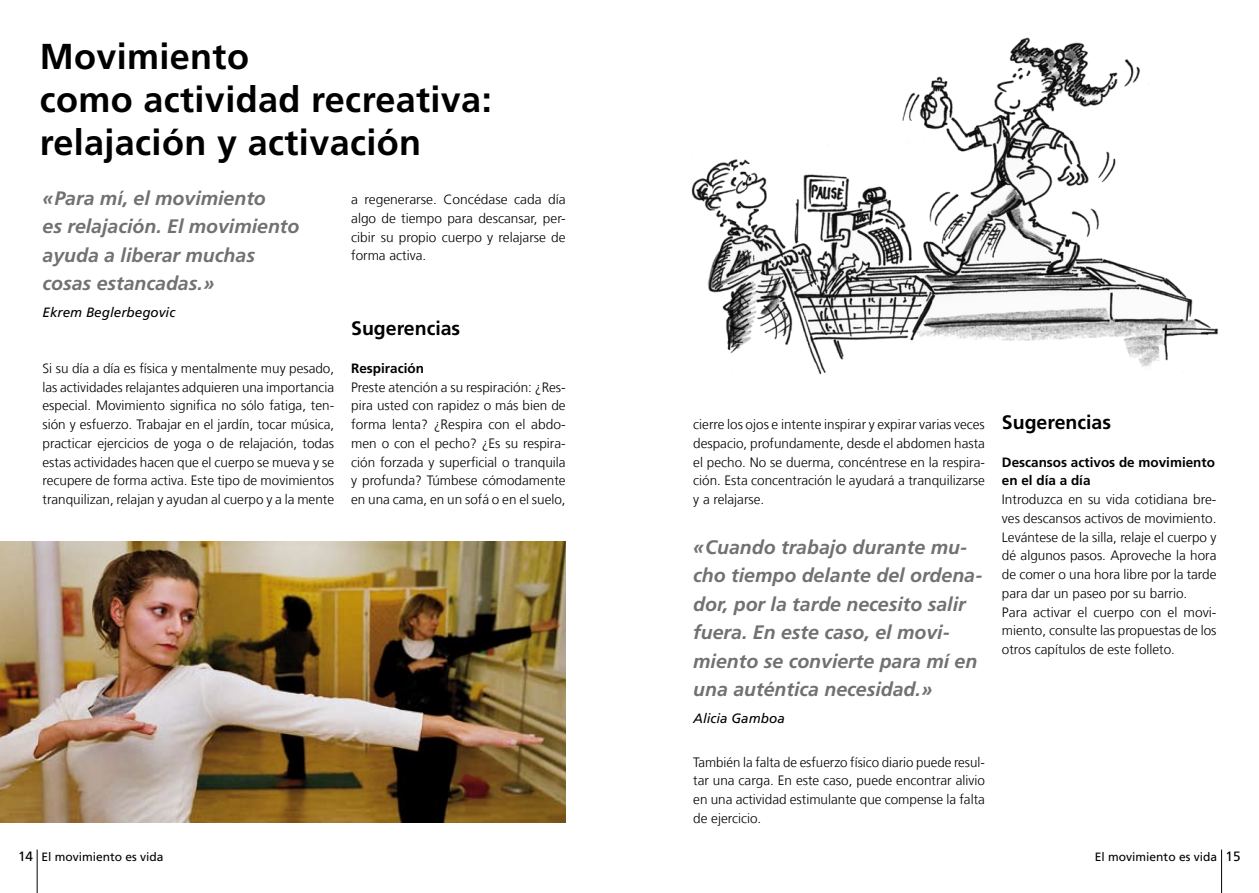
<style>
.page{position:relative;width:1259px;height:893px;background:#fff}
.page>*{position:absolute;margin:0;border:0;box-sizing:border-box;transform-origin:0 0}
.t1{font:700 36px/43.2px "Frutiger LT Com";letter-spacing:.01em;color:#000}
.t2{font:italic 700 19.5px/28.5px "Frutiger LT Com";color:#707173}
.t3{font:700 19.5px "Frutiger LT Com";color:#000}
.t4{font:300 13.5px/18.8px "Frutiger LT Com";color:#000;text-align:justify}
.t5{font:700 13.5px/18.8px "Frutiger LT Com";color:#000}
.t6{font:italic 13.5px "Frutiger LT Com";color:#000}
.t7{font:12px "Frutiger LT Com";color:#000}
.s1{font-size:13.5px}
</style>
<div class="page">
<img style="left:0;top:542px;width:566px;height:281px">
<hr style="left:37px;top:849px;width:1px;height:44px;background:#000">
<hr style="left:1221px;top:849px;width:1px;height:44px;background:#000">
<img style="left:691px;top:37px;width:528px;height:338px">
<h1 class="t1" style="left:40px;top:35px;width:453px">Movimiento<br>como actividad recreativa: relajación y activación</h1>
<p class="t4" style="left:351px;top:190px;width:216px">a regenerarse. Concédase cada día algo de tiempo para descansar, per&shy;cibir su propio cuerpo y relajarse de forma activa.</p>
<h2 class="t2" style="left:43px;top:184px;width:258px">«Para mí, el movimiento<br>es relajación. El movimiento ayuda a liberar muchas cosas estancadas.»</h2>
<p class="t6" style="left:43px;top:304px;width:134px">Ekrem Beglerbegovic</p>
<h2 class="t3" style="left:351px;top:317px;width:111px">Sugerencias</h2>
<p class="t5" style="left:351px;top:359px;width:74px">Respiración</p>
<p class="t4" style="left:351px;top:378px;width:216px">Preste atención a su respiración: ¿Res&shy;pira usted con rapidez o más bien de forma lenta? ¿Respira con el abdo&shy;men o con el pecho? ¿Es su respira&shy;ción forzada y superficial o tranquila y profunda? Túmbese cómodamente en una cama, en un sofá o en el suelo,</p>
<p class="t4" style="left:43px;top:359px;width:293px">Si su día a día es física y mentalmente muy pesado, las actividades relajantes adquieren una importancia especial. Movimiento significa no sólo fatiga, ten&shy;sión y esfuerzo. Trabajar en el jardín, tocar música, practicar ejercicios de yoga o de relajación, todas estas actividades hacen que el cuerpo se mueva y se recupere de forma activa. Este tipo de movimientos tranquilizan, relajan y ayudan al cuerpo y a la mente</p>
<p class="t4" style="left:693px;top:415px;width:293px">cierre los ojos e intente inspirar y expirar varias veces despacio, profundamente, desde el abdomen hasta el pecho. No se duerma, concéntrese en la respira&shy;ción. Esta concentración le ayudará a tranquilizarse y a relajarse.</p>
<h2 class="t2" style="left:693px;top:533px;width:291px">«Cuando trabajo durante mu&shy;cho tiempo delante del ordena&shy;dor, por la tarde necesito salir fuera. En este caso, el movi&shy;miento se convierte para mí en una auténtica necesidad.»</h2>
<p class="t6" style="left:693px;top:710px;width:93px">Alicia Gamboa</p>
<p class="t4" style="left:693px;top:753px;width:293px">También la falta de esfuerzo físico diario puede resul&shy;tar una carga. En este caso, puede encontrar alivio en una actividad estimulante que compense la falta de ejercicio.</p>
<h2 class="t3" style="left:1002px;top:411px;width:111px">Sugerencias</h2>
<p class="t5" style="left:1002px;top:453px;width:215px">Descansos activos de movimiento en el día a día</p>
<p class="t4" style="left:1002px;top:490px;width:216px;text-align:left">Introduzca en su vida cotidiana bre&shy;ves descansos activos de movimiento.<br>Levántese de la silla, relaje el cuerpo y dé algunos pasos. Aproveche la hora de comer o una hora libre por la tarde para dar un paseo por su barrio.<br>Para activar el cuerpo con el movi&shy;miento, consulte las propuestas de los otros capítulos de este folleto.</p>
<p class="t7" style="left:18px;top:849px;width:147px"><span class="s1">14</span> El movimiento es vida</p>
<p class="t7" style="left:1095px;top:849px;width:147px">El movimiento es vida <span class="s1">15</span></p>
</div>
